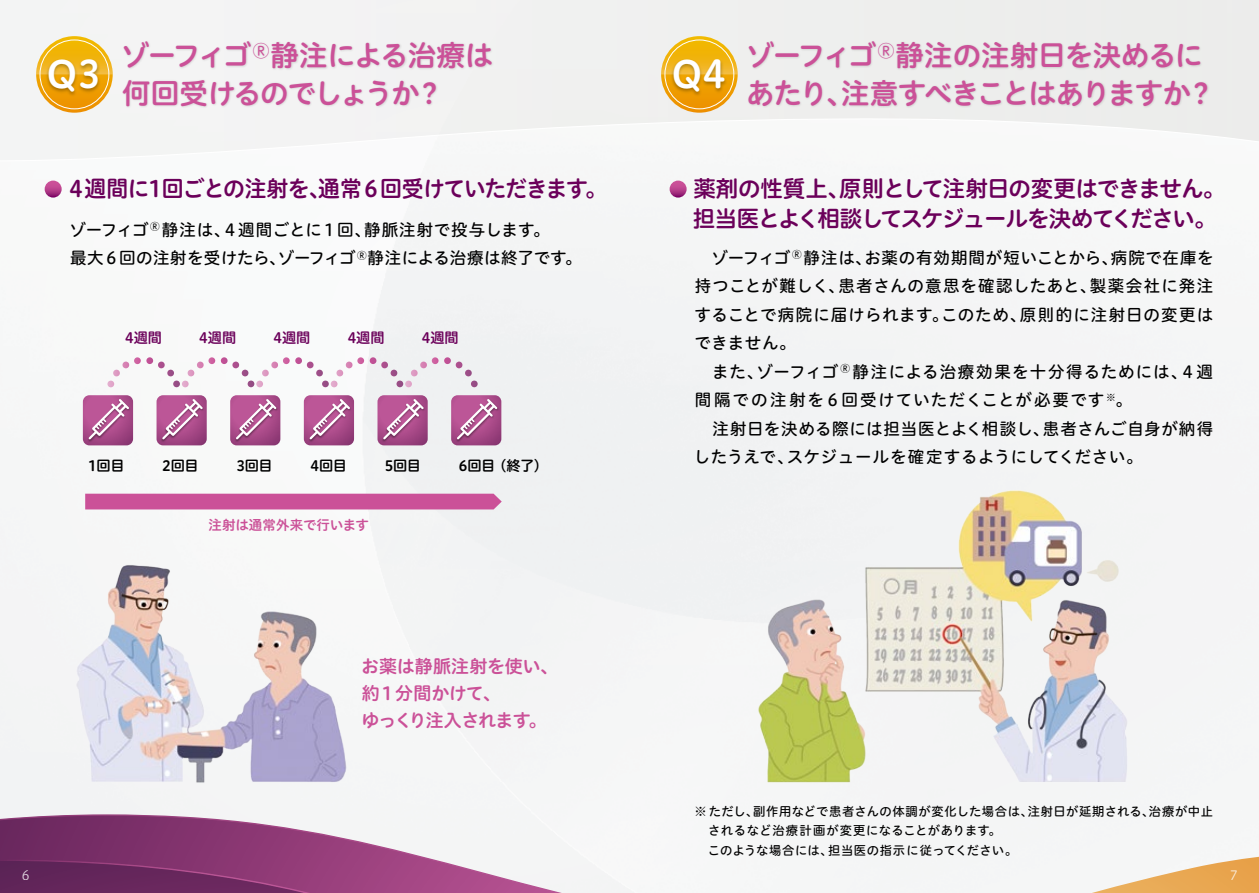
<style>
.page{position:relative;width:1259px;height:893px;background:#fff}
.page>*{position:absolute;margin:0;border:0;box-sizing:border-box;transform-origin:0 0}
.t1{font:37.5px "Hiragino UD Sans R Std N W6";color:#fff}
.t2{font:28.5px/37.5px "Hiragino UD Sans R Std N W6";letter-spacing:-.05em;color:#cb5198}
.t3{font:22.5px/30px "Hiragino UD Sans R Std N W6";letter-spacing:-.055em;color:#6b005a}
.t4{font:18px/27px "Hiragino UD Sans R Std N W6";letter-spacing:-.025em;color:#cb5198}
.t5{font:16.5px/28.5px "Hiragino UD Sans R Std N W5";letter-spacing:.035em;color:#000;text-align:justify}
.t6{font:16.5px/28.5px "Hiragino UD Sans R Std N W5";letter-spacing:.005em;color:#000}
.t7{font:16.5px/28.5px "Hiragino UD Sans R Std N W5";letter-spacing:.07em;color:#000}
.t8{font:14.1px "Hiragino UD Sans R Std N W6";letter-spacing:-.035em;color:#000}
.t9{font:14.1px "Hiragino UD Sans R Std N W6";color:#6b005a}
.t10{font:13.5px "Hiragino UD Sans R Std N W6";letter-spacing:-.005em;color:#cb5198}
.t11{font:12.75px "Hiragino UD Sans R Std N W3";color:#fff}
.t12{font:12.3px/19.5px "Hiragino UD Sans R Std N W5";letter-spacing:.04em;color:#000}
</style>
<div class="page">
<div style="left:0;top:180px;width:1259px;height:713px;background:#f4f5f6"></div>
<svg style="left:0;top:814px;width:635px;height:79px"></svg>
<svg style="left:1091px;top:857px;width:168px;height:36px"></svg>
<div style="left:0;top:0;width:1259px;height:110px;background:#f0f0f0"></div>
<svg style="left:0;top:110px;width:1259px;height:50px"></svg>
<svg style="left:36px;top:36px;width:77px;height:77px"></svg>
<svg style="left:36px;top:36px;width:77px;height:38px"></svg>
<div style="left:40px;top:40px;width:69px;height:69px;border:1px solid #fff;border-radius:50%"></div>
<svg style="left:661px;top:36px;width:76px;height:77px"></svg>
<svg style="left:661px;top:36px;width:76px;height:38px"></svg>
<div style="left:664px;top:40px;width:70px;height:69px;border:1px solid #fff;border-radius:50%"></div>
<img style="left:54px;top:542px;width:322px;height:260px">
<img style="left:724px;top:462px;width:437px;height:346px">
<img style="left:119px;top:28px;width:378px;height:88px">
<img style="left:42px;top:53px;width:63px;height:52px">
<svg style="left:45px;top:181px;width:17px;height:17px"></svg>
<svg style="left:451px;top:395px;width:50px;height:50px;background:#b46297"></svg>
<svg style="left:377px;top:395px;width:51px;height:50px;background:#b56499"></svg>
<svg style="left:304px;top:395px;width:50px;height:50px;background:#b46297"></svg>
<svg style="left:230px;top:395px;width:50px;height:50px;background:#b46298"></svg>
<svg style="left:156px;top:395px;width:51px;height:50px;background:#b56499"></svg>
<svg style="left:83px;top:395px;width:50px;height:50px;background:#b46297"></svg>
<svg style="left:107px;top:357px;width:371px;height:30px"></svg>
<div style="left:85px;top:494px;width:417px;height:15px;background:#cb5198"></div>
<img style="left:744px;top:28px;width:472px;height:88px">
<img style="left:666px;top:53px;width:64px;height:52px">
<svg style="left:669px;top:181px;width:17px;height:17px"></svg>
<h1 class="t1" style="left:46px;top:46px;width:56px">Q3</h1>
<h2 class="t2" style="left:121px;top:35px;width:374px">ゾーフィゴ<sup>Ⓡ</sup>静注による治療は何回受けるのでしょうか？</h2>
<h3 class="t3" style="left:65px;top:172px;width:543px">４週間に１回ごとの注射を、通常６回受けていただきます。</h3>
<p class="t6" style="left:69px;top:214px;width:514px">ゾーフィゴ<sup>Ⓡ</sup> 静注は、４週間ごとに１回、静脈注射で投与します。<br>最大６回の注射を受けたら、ゾーフィゴ<sup>Ⓡ</sup>静注による治療は終了です。</p>
<p class="t9" style="left:125px;top:327px;width:38px">4週間</p>
<p class="t9" style="left:199px;top:327px;width:38px">4週間</p>
<p class="t9" style="left:273px;top:327px;width:38px">4週間</p>
<p class="t9" style="left:348px;top:327px;width:38px">4週間</p>
<p class="t9" style="left:422px;top:327px;width:38px">4週間</p>
<p class="t8" style="left:88px;top:455px;width:38px">1回目</p>
<p class="t8" style="left:162px;top:455px;width:38px">2回目</p>
<p class="t8" style="left:236px;top:455px;width:38px">3回目</p>
<p class="t8" style="left:310px;top:455px;width:38px">4回目</p>
<p class="t8" style="left:385px;top:455px;width:38px">5回目</p>
<p class="t8" style="left:459px;top:455px;width:91px">6回目 (終了）</p>
<p class="t10" style="left:208px;top:515px;width:162px">注射は通常外来で行います</p>
<p class="t4" style="left:361px;top:651px;width:199px">お薬は静脈注射を使い、約１分間かけて、<br>ゆっくり注入されます。</p>
<h1 class="t1" style="left:671px;top:46px;width:56px">Q4</h1>
<h2 class="t2" style="left:746px;top:35px;width:471px">ゾーフィゴ<sup>Ⓡ</sup>静注の注射日を決めるにあたり、注意すべきことはありますか？</h2>
<h3 class="t3" style="left:693px;top:172px;width:534px">薬剤の性質上、原則として注射日の変更はできません。担当医とよく相談してスケジュールを決めてください。</h3>
<p class="t5" style="left:694px;top:242px;width:521px;text-indent:17px">ゾーフィゴ<sup>Ⓡ</sup> 静注は、お薬の有効期間が短いことから、病院で在庫を持つことが難しく、患者さんの意思を確認したあと、製薬会社に発注することで病院に届けられます。このため、原則的に注射日の変更はできません。</p>
<p class="t7" style="left:695px;top:356px;width:519px;text-indent:17px">また、ゾーフィゴ <sup>Ⓡ</sup> 静注による治療効果を十分得るためには、４週間隔での注射を６回受けていただくことが必要です<sup>※</sup>。</p>
<p class="t5" style="left:694px;top:413px;width:521px;text-indent:18px">注射日を決める際には担当医とよく相談し、患者さんご自身が納得したうえで、スケジュールを確定するようにしてください。</p>
<p class="t12" style="left:708px;top:801px;width:507px;text-indent:-13px">※ ただし、副作用などで患者さんの体調が変化した場合は、注射日が延期される、治療が中止されるなど治療計画が変更になることがあります。<br>このような場合には、担当医の指示に従ってください。</p>
<p class="t11" style="left:21px;top:865px;width:9px">6</p>
<p class="t11" style="left:1229px;top:865px;width:9px">7</p>
</div>
